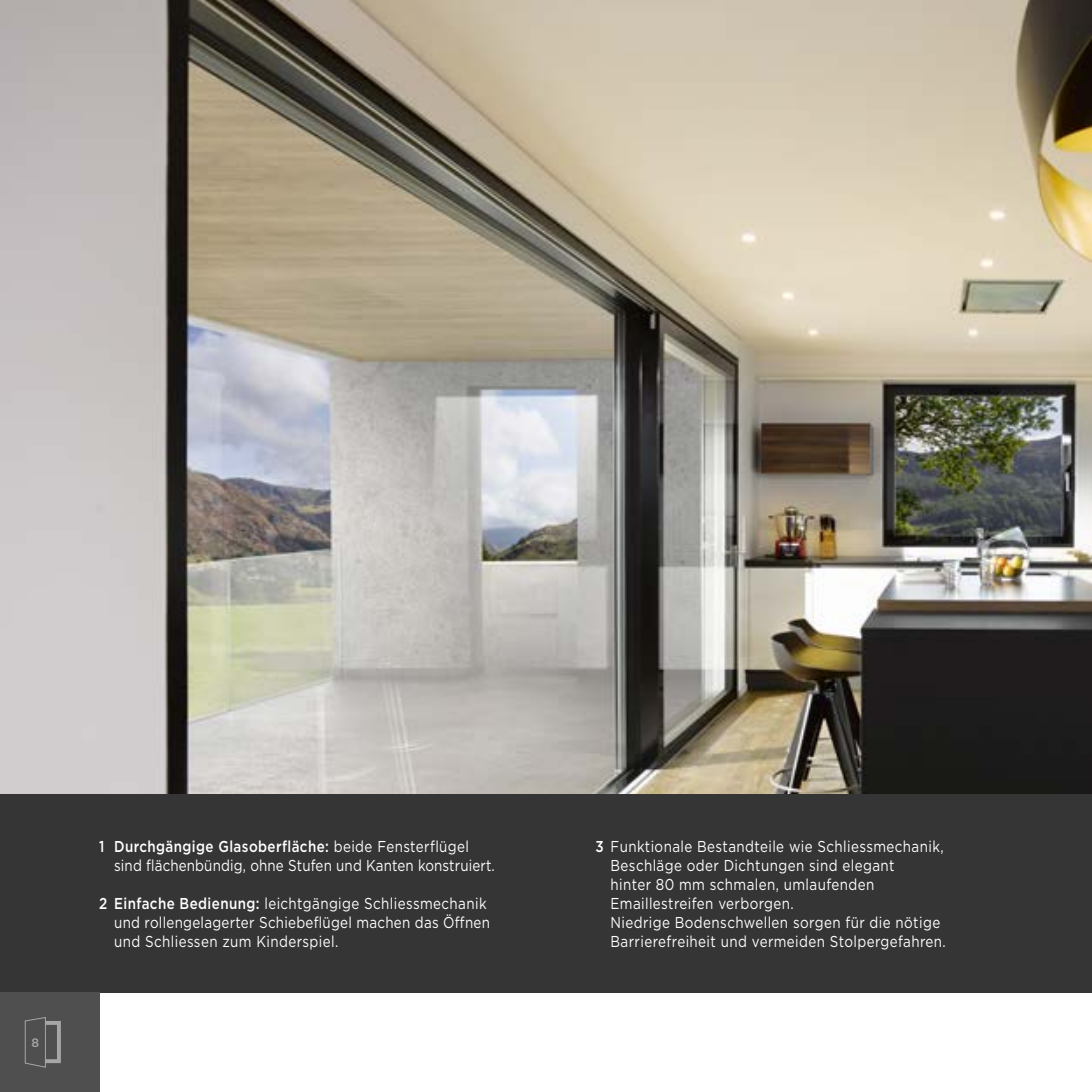
<style>
.page{position:relative;width:1092px;height:1092px;background:#fff}
.page>*{position:absolute;margin:0;border:0;box-sizing:border-box;transform-origin:0 0}
.t1{font:15.75px/18.9px "Gotham";letter-spacing:.03em;color:#fff;scale:.85 1}
.t2{font:15.75px/18.9px "Gotham";letter-spacing:.01em;color:#fff;scale:.85 1}
.t3{font:500 12.25px "Gotham";color:#fff}
.s1{font-weight:500}
</style>
<div class="page">
<img style="left:0;top:0;width:1091px;height:794px">
<div style="left:0;top:794px;width:1091px;height:198px;background:#353535"></div>
<div style="left:0;top:992px;width:99px;height:99px;background:#4f4f4f"></div>
<svg style="left:24px;top:1017px;width:37px;height:51px"></svg>
<p class="t3" style="left:31px;top:1034px;width:9px">8</p>
<p class="t2" style="left:114px;top:837px;width:449px;text-indent:-15px"><span class="s1">1 Durchgängige Glasoberfläche:</span> beide Fensterflügel sind flächenbündig, ohne Stufen und Kanten konstruiert.</p>
<p class="t1" style="left:114px;top:893px;width:443px;text-indent:-15px"><span class="s1">2 Einfache Bedienung:</span> leichtgängige Schliessmechanik und rollengelagerter Schiebeflügel machen das Öffnen und Schliessen zum Kinderspiel.</p>
<p class="t1" style="left:610px;top:837px;width:396px;text-indent:-15px"><span class="s1">3</span> Funktionale Bestandteile wie Schliessmechanik, Beschläge oder Dichtungen sind elegant<br>hinter 80 mm schmalen, umlaufenden Emaillestreifen verborgen.<br>Niedrige Bodenschwellen sorgen für die nötige Barrierefreiheit und vermeiden Stolpergefahren.</p>
</div>
